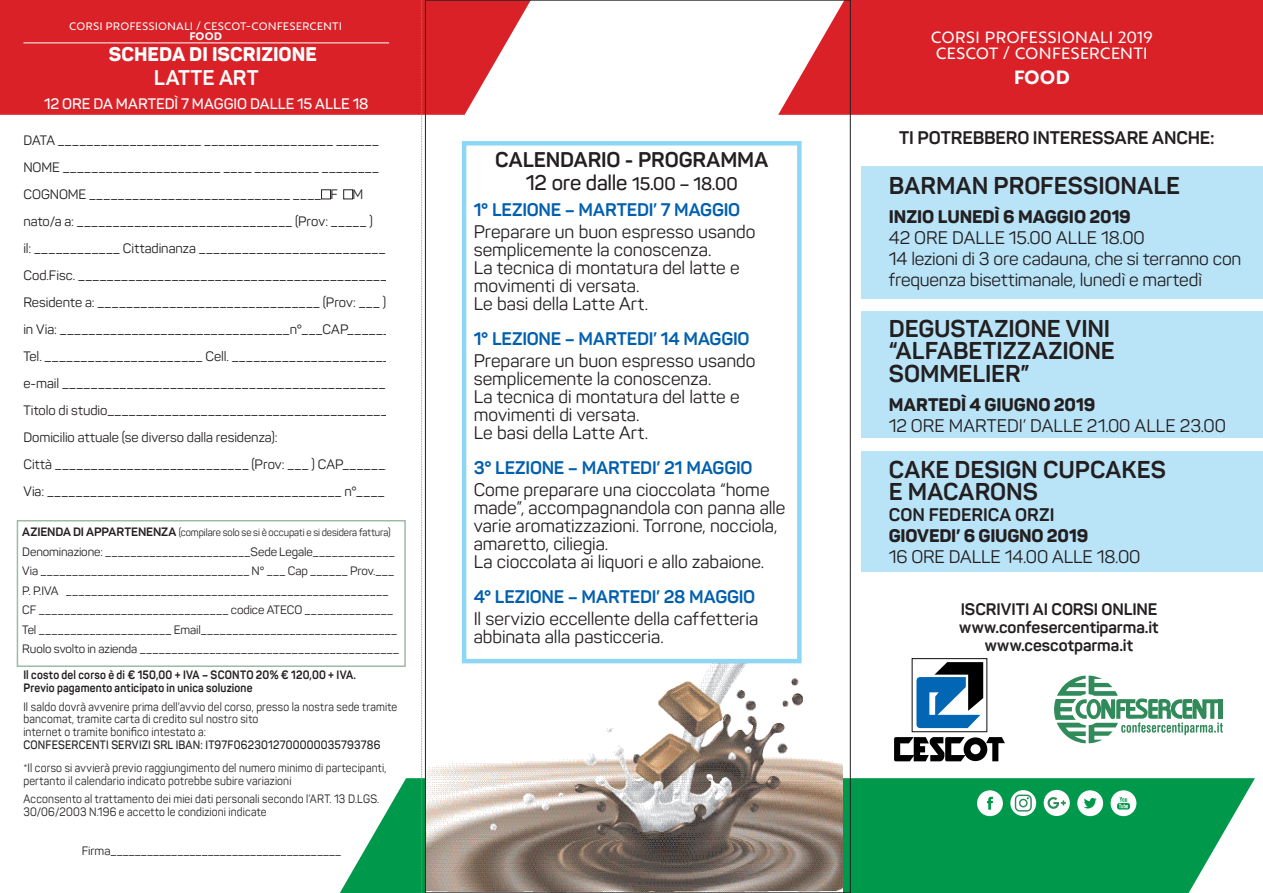
<style>
.page{position:relative;width:1263px;height:893px;background:#fff}
.page>*{position:absolute;margin:0;border:0;box-sizing:border-box;transform-origin:0 0}
.t1{font:700 24px/22.5px "Panton";color:#231f20}
.t2{font:700 21px "Panton";letter-spacing:-.005em;color:#231f20}
.t3{font:700 21px "Panton";letter-spacing:.005em;color:#fff}
.t4{font:700 21px "Autor";color:#fff}
.t5{font:800 19.5px "Panton";color:#fff}
.t6{font:18px/18px "Panton";color:#231f20}
.t7{font:700 18px "Panton";letter-spacing:-.01em;color:#015fae}
.t8{font:800 18px "Panton";letter-spacing:-.005em;color:#231f20}
.t9{font:700 18px "Panton";letter-spacing:-.005em;color:#231f20}
.t10{font:18px/16.5px "Autor";letter-spacing:-.005em;color:#fff}
.t11{font:600 18px "Panton";letter-spacing:-.015em;color:#231f20}
.t12{font:700 16.5px/18px "Panton";color:#231f20;text-align:center}
.t13{font:600 15px "Panton";color:#fff}
.t14{font:13.5px/27px "Panton";letter-spacing:-.005em;color:#231f20}
.t15{font:12px/12.8px "Panton";letter-spacing:.015em;color:#231f20;scale:.9 1}
.t16{font:12px/19.5px "Panton";letter-spacing:-.01em;color:#231f20}
.t17{font:700 12px/12.8px "Panton";letter-spacing:.015em;color:#231f20;scale:.9 1}
.t18{font:12px "Autor";letter-spacing:.01em;color:#fff}
.t19{font:600 12px "Panton";letter-spacing:.02em;color:#231f20;scale:.9 1}
.t20{font:12px "Panton";letter-spacing:.015em;color:#231f20}
.t21{font:700 12px "Autor";letter-spacing:.01em;color:#fff}
.t22{font:10.5px "Panton";letter-spacing:-.01em;color:#231f20;scale:.93 1}
.s1{font-weight:700;font-size:12px}
.s2{font-size:21px}
</style>
<div class="page">
<svg style="left:340px;top:778px;width:915px;height:115px;background:#26a564"></svg>
<svg style="left:1077px;top:790px;width:26px;height:26px"></svg>
<svg style="left:977px;top:790px;width:26px;height:26px"></svg>
<svg style="left:1110px;top:790px;width:26px;height:26px"></svg>
<svg style="left:1010px;top:790px;width:26px;height:26px"></svg>
<svg style="left:1015px;top:795px;width:17px;height:17px"></svg>
<div style="left:1044px;top:790px;width:26px;height:26px;background:#fff;border-radius:50%"></div>
<svg style="left:1047px;top:797px;width:19px;height:12px"></svg>
<svg style="left:1054px;top:676px;width:169px;height:67px"></svg>
<div style="left:911px;top:658px;width:76px;height:74px;border:1px solid #231f20"></div>
<svg style="left:916px;top:662px;width:67px;height:66px"></svg>
<svg style="left:894px;top:737px;width:111px;height:24px"></svg>
<svg style="left:778px;top:0;width:485px;height:115px;background:#db3036"></svg>
<div style="left:861px;top:452px;width:402px;height:120px;background:#b9e4f8"></div>
<div style="left:861px;top:311px;width:402px;height:127px;background:#b9e4f8"></div>
<svg style="left:0;top:0;width:530px;height:115px;background:#db2f35"></svg>
<hr style="left:23px;top:43px;width:366px;height:1px;background:#fff">
<div style="left:17px;top:520px;width:389px;height:147px;border:2px solid #9ebba3"></div>
<div style="left:321px;top:190px;width:10px;height:9px;border:1px solid #231f20"></div>
<div style="left:343px;top:190px;width:10px;height:9px;border:1px solid #231f20"></div>
<img style="left:427px;top:661px;width:416px;height:230px">
<div style="left:462px;top:141px;width:339px;height:522px;background:#fff;border:4px solid #8dd7f5"></div>
<div style="left:861px;top:166px;width:402px;height:133px;background:#b9e4f8"></div>
<svg style="left:421px;top:0;width:2px;height:893px"></svg>
<p class="t18" style="left:69px;top:19px;width:274px">CORSI PROFESSIONALI / CESCOT-CONFESERCENTI</p>
<p class="t21" style="left:189px;top:29px;width:34px">FOOD</p>
<h3 class="t5" style="left:109px;top:41px;width:209px">SCHEDA DI ISCRIZIONE</h3>
<p class="t18" style="left:76px;top:19px;width:274px">CORSI PROFE SIONALI / CESCOT-CONFESERCENTI</p>
<p class="t21" style="left:196px;top:29px;width:34px">FOOD</p>
<h3 class="t5" style="left:115px;top:41px;width:209px">SCHEDA DI ISCRIZIONE</h3>
<h2 class="t3" style="left:154px;top:65px;width:106px">LATTE ART</h2>
<p class="t13" style="left:44px;top:94px;width:326px">12 ORE DA MARTEDÌ 7 MAGGIO DALLE 15 ALLE 18</p>
<p class="t14" style="left:23px;top:127px;width:375px">DATA ____________________ __________________ ______ NOME ______________________ ____ _________ ________ COGNOME ____________________________ ____ F M nato/a a: ______________________________ (Prov: _____ )<br>il: ____________ Cittadinanza __________________________ Cod.Fisc. ____________________________________________ Residente a: _______________________________ (Prov: ___ )_ in Via: ________________________________n°___CAP_______ Tel. ______________________ Cell. ______________________ e-mail _____________________________________________ Titolo di studio_______________________________________ Domicilio attuale (se diverso dalla residenza):<br>Città ___________________________ (Prov: ___ ) CAP_______ Via: _________________________________________ n°____</p>
<p class="t22" style="left:22px;top:526px;width:397px"><span class="s1">AZIENDA DI APPARTENENZA</span> (compilare solo se si è occupati e si desidera fattura)</p>
<p class="t16" style="left:22px;top:542px;width:378px">Denominazione: _______________________Sede Legale_____________ Via _________________________________ N° ___ Cap ______ Prov.___ P. P.IVA ___________________________________________________ CF ______________________________ codice ATECO ______________ Tel _____________________ Email_______________________________ Ruolo svolto in azienda _________________________________________</p>
<p class="t17" style="left:23px;top:669px;width:371px">Il costo del corso è di € 150,00 + IVA – SCONTO 20% € 120,00 + IVA.<br>Previo pagamento anticipato in unica soluzione</p>
<p class="t15" style="left:23px;top:700px;width:417px">Il saldo dovrà avvenire prima dell’avvio del corso, presso la nostra sede tramite bancomat, tramite carta di credito sul nostro sito<br>internet o tramite bonifico intestato a:</p>
<p class="t19" style="left:23px;top:737px;width:398px">CONFESERCENTI SERVIZI SRL IBAN: IT97F0623012700000035793786</p>
<p class="t15" style="left:23px;top:761px;width:405px">*Il corso si avvierà previo raggiungimento del numero minimo di partecipanti, pertanto il calendario indicato potrebbe subire variazioni</p>
<p class="t15" style="left:23px;top:793px;width:397px">Acconsento al trattamento dei miei dati personali secondo l’ART. 13 D.LGS.<br>30/06/2003 N.196 e accetto le condizioni indicate</p>
<p class="t20" style="left:82px;top:843px;width:261px">Firma______________________________________</p>
<h2 class="t2" style="left:495px;top:146px;width:274px">CALENDARIO - PROGRAMMA</h2>
<h3 class="t11" style="left:526px;top:173px;width:213px"><span class="s2">12 ore dalle</span> 15.00 – 18.00</h3>
<h3 class="t7" style="left:474px;top:198px;width:268px">1° LEZIONE – MARTEDI’ 7 MAGGIO</h3>
<h3 class="t6" style="left:474px;top:223px;width:283px">Preparare un buon espresso usando semplicemente la conoscenza.<br>La tecnica di montatura del latte e movimenti di versata.<br>Le basi della Latte Art.</h3>
<h3 class="t7" style="left:474px;top:327px;width:277px">1° LEZIONE – MARTEDI’ 14 MAGGIO</h3>
<h3 class="t6" style="left:474px;top:352px;width:283px">Preparare un buon espresso usando semplicemente la conoscenza.<br>La tecnica di montatura del latte e movimenti di versata.<br>Le basi della Latte Art.</h3>
<h3 class="t7" style="left:474px;top:456px;width:280px">3° LEZIONE – MARTEDI’ 21 MAGGIO</h3>
<h3 class="t6" style="left:474px;top:481px;width:313px">Come preparare una cioccolata “home made”, accompagnandola con panna alle varie aromatizzazioni. Torrone, nocciola, amaretto, ciliegia.<br>La cioccolata ai liquori e allo zabaione.</h3>
<h3 class="t7" style="left:474px;top:585px;width:283px">4° LEZIONE – MARTEDI’ 28 MAGGIO</h3>
<h3 class="t6" style="left:474px;top:609px;width:286px">Il servizio eccellente della caffetteria abbinata alla pasticceria.</h3>
<h3 class="t10" style="left:931px;top:28px;width:223px">CORSI PROFESSIONALI 2019<br>CESCOT / CONFESERCENTI</h3>
<h2 class="t4" style="left:1014px;top:64px;width:58px">FOOD</h2>
<h3 class="t9" style="left:899px;top:126px;width:317px">TI POTREBBERO INTERESSARE ANCHE:</h3>
<h1 class="t1" style="left:889px;top:174px;width:293px">BARMAN PROFESSIONALE</h1>
<h3 class="t8" style="left:889px;top:205px;width:244px">INZIO LUNEDÌ 6 MAGGIO 2019</h3>
<h3 class="t6" style="left:889px;top:227px;width:354px;line-height:21px">42 ORE DALLE 15.00 ALLE 18.00<br>14 lezioni di 3 ore cadauna, che si terranno con frequenza bisettimanale, lunedì e martedì</h3>
<h1 class="t1" style="left:889px;top:317px;width:228px">DEGUSTAZIONE VINI “ALFABETIZZAZIONE<br>SOMMELIER”</h1>
<h3 class="t8" style="left:889px;top:393px;width:208px">MARTEDÌ 4 GIUGNO 2019</h3>
<h3 class="t6" style="left:889px;top:417px;width:339px">12 ORE MARTEDI’ DALLE 21.00 ALLE 23.00</h3>
<h1 class="t1" style="left:889px;top:458px;width:279px">CAKE DESIGN CUPCAKES<br>E MACARONS</h1>
<h3 class="t9" style="left:889px;top:504px;width:167px">CON FEDERICA ORZI</h3>
<h3 class="t8" style="left:889px;top:525px;width:201px">GIOVEDI’ 6 GIUGNO 2019</h3>
<h3 class="t6" style="left:889px;top:548px;width:253px">16 ORE DALLE 14.00 ALLE 18.00</h3>
<p class="t12" style="left:959px;top:600px;width:201px">ISCRIVITI AI CORSI ONLINE www.confesercentiparma.it www.cescotparma.it</p>
</div>
